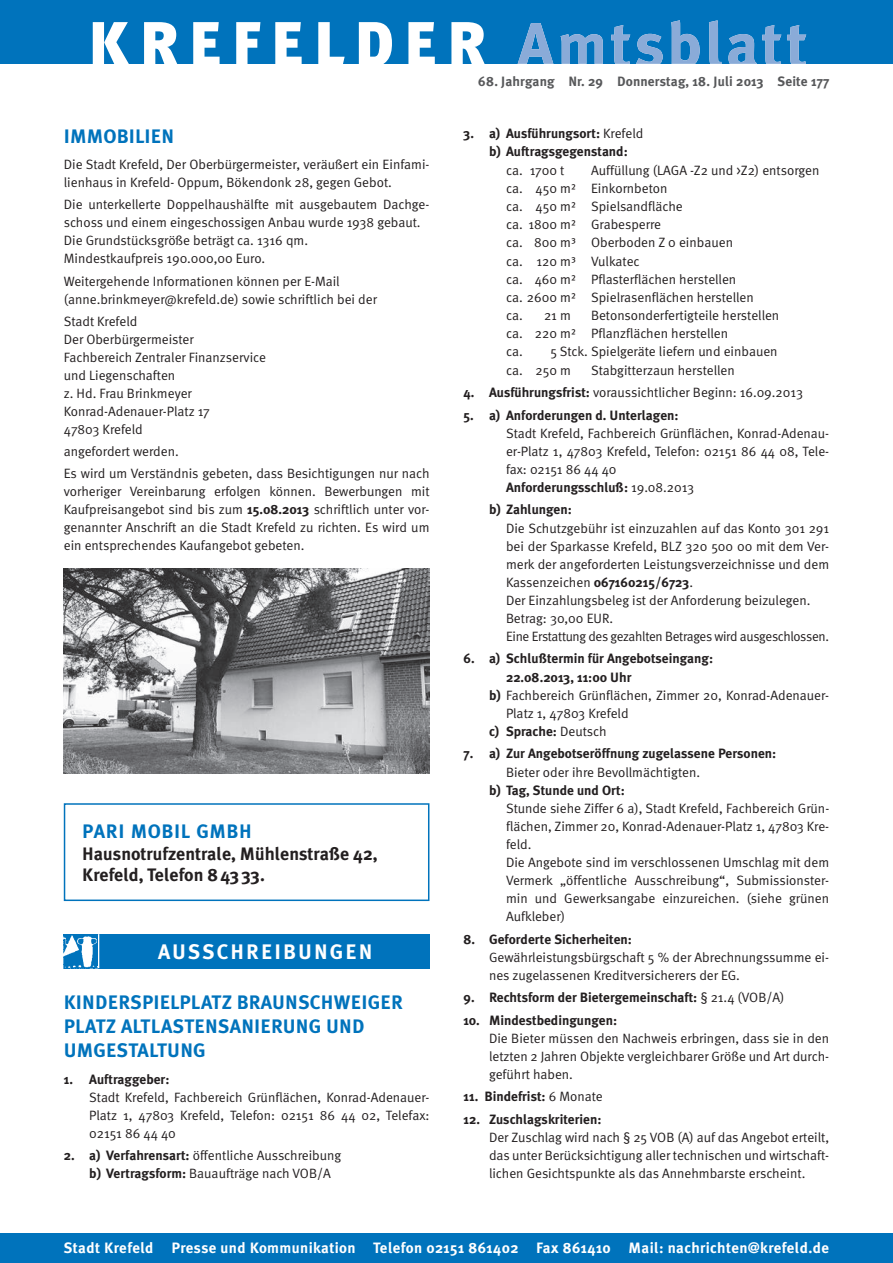
<style>
.page{position:relative;width:893px;height:1263px;background:#fff}
.page>*{position:absolute;margin:0;border:0;box-sizing:border-box;transform-origin:0 0}
.t1{font:700 21px "Meta Plus";letter-spacing:.1em;color:#fff}
.t2{font:700 19.5px/24px "Meta Plus";letter-spacing:.01em;color:#0073bc}
.t3{font:700 19.5px "Meta Plus";letter-spacing:.03em;color:#0073bc}
.t4{font:700 18px/21.6px "Meta Plus";color:#231f20}
.t5{font:700 15px "Meta Plus";letter-spacing:.025em;color:#fff}
.t6{font:13.5px/18px "Meta Normal";color:#231f20}
.t7{font:700 13.5px/18.1px "Meta Plus";color:#231f20}
.t8{font:700 13.5px "Meta Plus";letter-spacing:.01em;color:#57585a}
.s1{font-family:"Meta Plus";font-weight:700}
.s2{font-family:"Meta Normal";font-weight:400}
</style>
<div class="page">
<div style="left:0;top:0;width:893px;height:64px;background:#0073bc"></div>
<svg style="left:93px;top:22px;width:392px;height:42px"></svg>
<svg style="left:517px;top:20px;width:289px;height:44px"></svg>
<div style="left:0;top:1233px;width:893px;height:30px;background:#0073bc"></div>
<div style="left:64px;top:934px;width:365px;height:34px;background:#0073bc"></div>
<hr style="left:98px;top:934px;width:1px;height:34px;background:#fff">
<img style="left:64px;top:935px;width:34px;height:33px">
<div style="left:64px;top:803px;width:365px;height:98px;border:2px solid #0073bc"></div>
<img style="left:64px;top:568px;width:365px;height:206px">
<h2 class="t2" style="left:64px;top:125px;width:112px">IMMOBILIEN</h2>
<p class="t6" style="left:64px;top:155px;width:367px">Die Stadt Krefeld, Der Oberbürgermeister, veräußert ein Einfami&shy;lienhaus in Krefeld- Oppum, Bökendonk 28, gegen Gebot.</p>
<p class="t6" style="left:64px;top:196px;width:367px">Die unterkellerte Doppelhaushälfte mit ausgebautem Dachge&shy;schoss und einem eingeschossigen Anbau wurde 1938 gebaut.<br>Die Grundstücksgröße beträgt ca. 1316 qm.<br>Mindestkaufpreis 190.000,00 Euro.</p>
<p class="t6" style="left:64px;top:272px;width:315px">Weitergehende Informationen können per E-Mail (anne.brinkmeyer@krefeld.de) sowie schriftlich bei der</p>
<p class="t6" style="left:64px;top:312px;width:204px">Stadt Krefeld<br>Der Oberbürgermeister<br>Fachbereich Zentraler Finanzservice und Liegenschaften<br>z. Hd. Frau Brinkmeyer<br>Konrad-Adenauer-Platz 17<br>47803 Krefeld</p>
<p class="t6" style="left:64px;top:440px;width:367px;line-height:22.2px">angefordert werden.<br>Es wird um Verständnis gebeten, dass Besichtigungen nur nach</p>
<p class="t6" style="left:64px;top:483px;width:367px;text-align:justify">vorheriger Vereinbarung erfolgen können. Bewerbungen mit Kaufpreisangebot sind bis zum <span class="s1">15.08.2013</span> schriftlich unter vor&shy;genannter Anschrift an die Stadt Krefeld zu richten. Es wird um ein entsprechendes Kaufangebot gebeten.</p>
<h2 class="t3" style="left:82px;top:824px;width:171px">PARI MOBIL GMBH</h2>
<h3 class="t4" style="left:82px;top:844px;width:297px">Hausnotrufzentrale, Mühlenstraße 42,<br>Krefeld, Telefon 8 43 33.</h3>
<h1 class="t1" style="left:158px;top:944px;width:216px">AUSSCHREIBUNGEN</h1>
<h2 class="t2" style="left:64px;top:992px;width:341px">KINDERSPIELPLATZ BRAUNSCHWEIGER<br>PLATZ ALTLASTENSANIERUNG UND<br>UMGESTALTUNG</h2>
<p class="t7" style="left:64px;top:1071px;width:107px">1. Auftraggeber:</p>
<p class="t6" style="left:89px;top:1088px;width:342px;text-align:justify">Stadt Krefeld, Fachbereich Grünflächen, Konrad-Adenauer-Platz 1, 47803 Krefeld, Telefon: 02151 86 44 02, Telefax:<br>02151 86 44 40</p>
<p class="t6" style="left:89px;top:1146px;width:253px;text-indent:-26px"><span class="s1">2. a) Verfahrensart:</span> öffentliche Ausschreibung <span class="s1">b) Vertragsform:</span> Bauaufträge nach VOB/A</p>
<p class="t8" style="left:478px;top:76px;width:352px">68. Jahrgang Nr. 29 Donnerstag, 18. Juli 2013 Seite 177</p>
<p class="t7" style="left:489px;top:125px;width:156px;text-indent:-26px">3. a) Ausführungsort: <span class="s2">Krefeld </span>b) Auftragsgegenstand:</p>
<p class="t6" style="left:506px;top:161px;width:60px">ca. 1700 t</p>
<p class="t6" style="left:506px;top:161px;width:315px;text-indent:85px">Auffüllung (LAGA -Z2 und &gt;Z2) entsorgen ca. 450 m² Einkornbeton<br>ca. 450 m² Spielsandfläche<br>ca. 1800 m² Grabesperre<br>ca. 800 m³ Oberboden Z 0 einbauen<br>ca. 120 m³ Vulkatec<br>ca. 460 m² Pflasterflächen herstellen<br>ca. 2600 m² Spielrasenflächen herstellen<br>ca. 21 m</p>
<p class="t6" style="left:506px;top:306px;width:275px;text-indent:85px">Betonsonderfertigteile herstellen ca. 220 m² Pflanzflächen herstellen<br>ca. 5 Stck. Spielgeräte liefern und einbauen ca. 250 m</p>
<p class="t6" style="left:591px;top:361px;width:145px">Stabgitterzaun herstellen</p>
<p class="t6" style="left:463px;top:383px;width:341px"><span class="s1">4. Ausführungsfrist:</span> voraussichtlicher Beginn: 16.09.2013</p>
<p class="t7" style="left:463px;top:407px;width:217px">5. a) Anforderungen d. Unterlagen:</p>
<p class="t6" style="left:506px;top:424px;width:325px;text-align:justify">Stadt Krefeld, Fachbereich Grünflächen, Konrad-Adenau&shy;er-Platz 1, 47803 Krefeld, Telefon: 02151 86 44 08, Tele&shy;fax: 02151 86 44 40</p>
<p class="t7" style="left:489px;top:477px;width:207px;line-height:22.5px;text-indent:17px">Anforderungsschluß: <span class="s2">19.08.2013 </span>b) Zahlungen:</p>
<p class="t6" style="left:506px;top:519px;width:325px">Die Schutzgebühr ist einzuzahlen auf das Konto 301 291 bei der Sparkasse Krefeld, BLZ 320 500 00 mit dem Ver&shy;merk der angeforderten Leistungsverzeichnisse und dem Kassenzeichen <span class="s1">067160215/6723</span>.<br>Der Einzahlungsbeleg ist der Anforderung beizulegen.<br>Betrag: 30,00 EUR.<br>Eine Erstattung des gezahlten Betrages wird ausgeschlossen.</p>
<p class="t7" style="left:506px;top:651px;width:209px;text-indent:-43px">6. a) Schlußtermin für Angebotseingang:<br>22.08.2013, 11:00 Uhr</p>
<p class="t6" style="left:506px;top:686px;width:325px;text-indent:-17px"><span class="s1">b)</span> Fachbereich Grünflächen, Zimmer 20, Konrad-Adenauer-<br>Platz 1, 47803 Krefeld</p>
<p class="t7" style="left:489px;top:723px;width:119px">c) Sprache: <span class="s2">Deutsch</span></p>
<p class="t7" style="left:463px;top:746px;width:314px">7. a) Zur Angebotseröffnung zugelassene Personen:</p>
<p class="t6" style="left:506px;top:763px;width:196px">Bieter oder ihre Bevollmächtigten.</p>
<p class="t7" style="left:489px;top:782px;width:137px">b) Tag, Stunde und Ort:</p>
<p class="t6" style="left:506px;top:799px;width:325px">Stunde siehe Ziffer 6 a), Stadt Krefeld, Fachbereich Grün&shy;flächen, Zimmer 20, Konrad-Adenauer-Platz 1, 47803 Kre&shy;feld.<br>Die Angebote sind im verschlossenen Umschlag mit dem Vermerk „öffentliche Ausschreibung“, Submissionster&shy;min und Gewerksangabe einzureichen. (siehe grünen Aufkleber)</p>
<p class="t7" style="left:463px;top:931px;width:170px">8. Geforderte Sicherheiten:</p>
<p class="t6" style="left:489px;top:948px;width:341px">Gewährleistungsbürgschaft 5 % der Abrechnungssumme ei&shy;nes zugelassenen Kreditversicherers der EG.</p>
<p class="t7" style="left:463px;top:989px;width:322px">9. Rechtsform der Bietergemeinschaft: <span class="s2">§ 21.4 (VOB/A)</span></p>
<p class="t7" style="left:463px;top:1012px;width:155px">10. Mindestbedingungen:</p>
<p class="t6" style="left:489px;top:1029px;width:342px;text-align:justify">Die Bieter müssen den Nachweis erbringen, dass sie in den letzten 2 Jahren Objekte vergleichbarer Größe und Art durch&shy;geführt haben.</p>
<p class="t7" style="left:463px;top:1088px;width:141px">11. Bindefrist: <span class="s2">6 Monate</span></p>
<p class="t7" style="left:463px;top:1111px;width:140px">12. Zuschlagskriterien:</p>
<p class="t6" style="left:489px;top:1128px;width:342px;text-align:justify">Der Zuschlag wird nach § 25 VOB (A) auf das Angebot erteilt, das unter Berücksichtigung aller technischen und wirtschaft&shy;lichen Gesichtspunkte als das Annehmbarste erscheint.</p>
<p class="t5" style="left:64px;top:1242px;width:767px">Stadt Krefeld Presse und Kommunikation Telefon 02151 861402 Fax 861410 Mail: nachrichten@krefeld.de</p>
</div>
